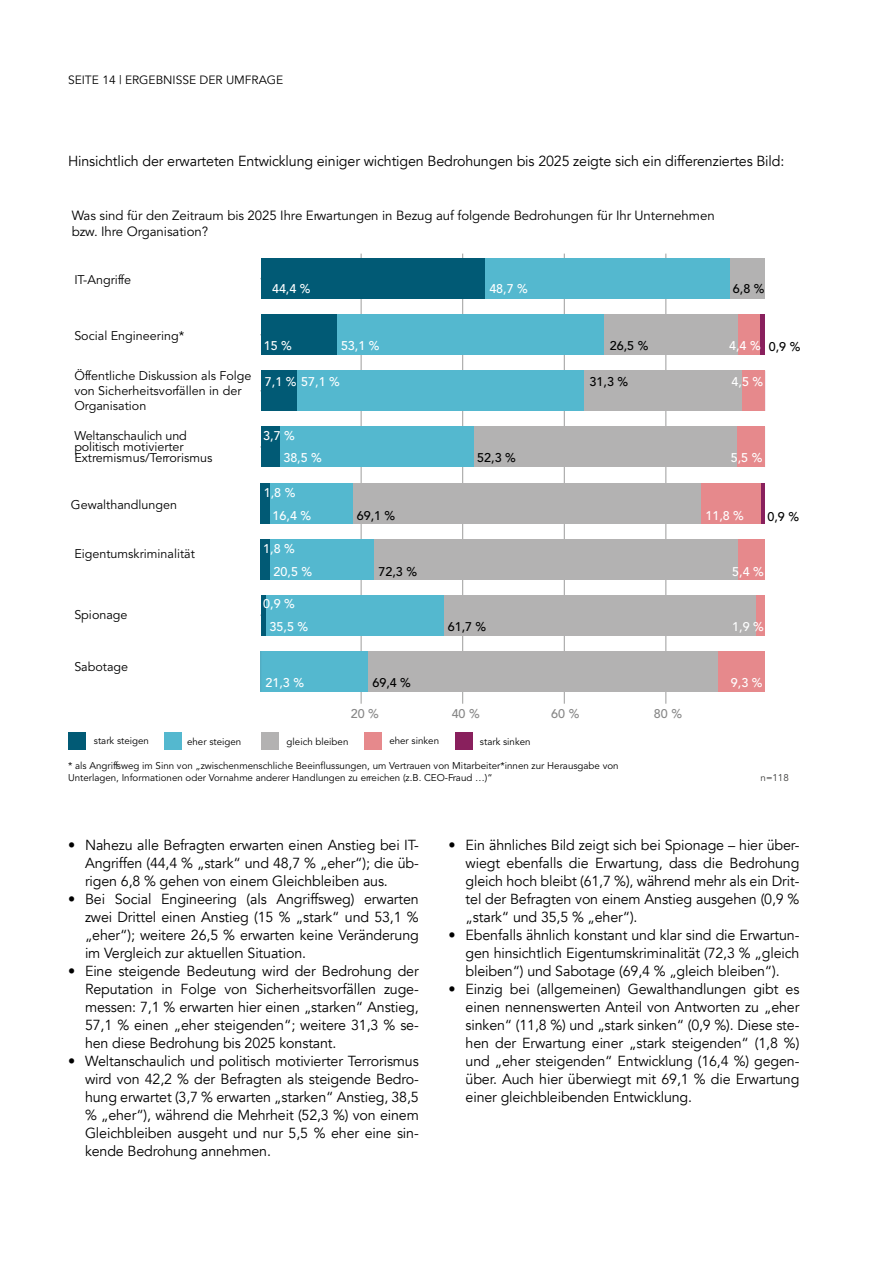
<style>
.page{position:relative;width:893px;height:1263px;background:#fff}
.page>*{position:absolute;margin:0;border:0;box-sizing:border-box;transform-origin:0 0}
.t1{font:14.55px/18px "Avenir LT Com";letter-spacing:-.01em;color:#000;text-align:justify}
.t2{font:13.2px/15.9px "Avenir LTCE";letter-spacing:-.005em;color:#000}
.t3{font:12.6px/15px "Avenir LTCE";color:#000}
.t4{font:500 12.6px/22.6px "Avenir LTCE";color:#fff}
.t5{font:500 12.6px "Avenir LTCE";color:#000}
.t6{font:500 12.6px "Avenir LTCE";color:#878787}
.t7{font:12px "Avenir LT Com";color:#000}
.t8{font:9.75px/11.7px "Avenir LTCE";color:#000}
.t9{font:9.75px "Avenir LTCE";color:#3c3c3b}
.s1{color:#000}
</style>
<div class="page">
<hr style="left:361px;top:254px;width:1px;height:450px;background:#9d9d9c">
<hr style="left:462px;top:254px;width:1px;height:450px;background:#9d9d9c">
<hr style="left:564px;top:254px;width:1px;height:450px;background:#9d9d9c">
<hr style="left:665px;top:254px;width:1px;height:450px;background:#9d9d9c">
<hr style="left:760px;top:314px;width:4px;height:41px;background:#89205d">
<div style="left:760px;top:483px;width:5px;height:40px;background:#89205d"></div>
<div style="left:738px;top:314px;width:22px;height:41px;background:#e6898c"></div>
<div style="left:742px;top:371px;width:23px;height:40px;background:#e6898c"></div>
<div style="left:737px;top:427px;width:28px;height:40px;background:#e6898c"></div>
<div style="left:701px;top:483px;width:59px;height:40px;background:#e6898c"></div>
<div style="left:738px;top:539px;width:27px;height:40px;background:#e6898c"></div>
<div style="left:755px;top:595px;width:10px;height:40px;background:#e6898c"></div>
<div style="left:718px;top:651px;width:47px;height:40px;background:#e6898c"></div>
<div style="left:730px;top:258px;width:34px;height:41px;background:#b3b2b2"></div>
<div style="left:604px;top:314px;width:134px;height:41px;background:#b3b2b2"></div>
<div style="left:584px;top:371px;width:158px;height:40px;background:#b3b2b2"></div>
<div style="left:473px;top:427px;width:264px;height:40px;background:#b3b2b2"></div>
<div style="left:352px;top:483px;width:349px;height:40px;background:#b3b2b2"></div>
<div style="left:373px;top:539px;width:365px;height:40px;background:#b3b2b2"></div>
<div style="left:444px;top:595px;width:311px;height:40px;background:#b3b2b2"></div>
<div style="left:368px;top:651px;width:350px;height:40px;background:#b3b2b2"></div>
<div style="left:485px;top:258px;width:245px;height:41px;background:#54b8cf"></div>
<div style="left:336px;top:314px;width:268px;height:41px;background:#54b8cf"></div>
<div style="left:297px;top:371px;width:287px;height:40px;background:#54b8cf"></div>
<div style="left:279px;top:427px;width:194px;height:40px;background:#54b8cf"></div>
<div style="left:270px;top:483px;width:82px;height:40px;background:#54b8cf"></div>
<div style="left:270px;top:539px;width:103px;height:40px;background:#54b8cf"></div>
<div style="left:265px;top:595px;width:179px;height:40px;background:#54b8cf"></div>
<div style="left:261px;top:651px;width:107px;height:40px;background:#54b8cf"></div>
<div style="left:261px;top:258px;width:224px;height:41px;background:#015a75"></div>
<div style="left:261px;top:314px;width:75px;height:41px;background:#015a75"></div>
<div style="left:261px;top:371px;width:36px;height:40px;background:#015a75"></div>
<div style="left:261px;top:427px;width:18px;height:40px;background:#015a75"></div>
<div style="left:261px;top:483px;width:9px;height:40px;background:#015a75"></div>
<div style="left:261px;top:539px;width:9px;height:40px;background:#015a75"></div>
<hr style="left:261px;top:595px;width:4px;height:40px;background:#015a75">
<div style="left:68px;top:732px;width:18px;height:17px;background:#015a75"></div>
<div style="left:164px;top:732px;width:18px;height:17px;background:#54b8cf"></div>
<div style="left:261px;top:732px;width:18px;height:17px;background:#b3b2b2"></div>
<div style="left:364px;top:732px;width:18px;height:17px;background:#e6898c"></div>
<div style="left:455px;top:732px;width:18px;height:17px;background:#89205d"></div>
<p class="t7" style="left:68px;top:73px;width:217px">SEITE 14 | ERGEBNISSE DER UMFRAGE</p>
<p class="t1" style="left:68px;top:152px;width:718px">Hinsichtlich der erwarteten Entwicklung einiger wichtigen Bedrohungen bis 2025 zeigte sich ein differenziertes Bild:</p>
<p class="t2" style="left:72px;top:208px;width:644px">Was sind für den Zeitraum bis 2025 Ihre Erwartungen in Bezug auf folgende Bedrohungen für Ihr Unternehmen bzw. Ihre Organisation?</p>
<p class="t3" style="left:74px;top:272px;width:58px">IT-Angriffe</p>
<p class="t4" style="left:272px;top:278px;width:40px">44,4 %</p>
<p class="t4" style="left:489px;top:278px;width:40px">48,7 %</p>
<p class="t5" style="left:733px;top:281px;width:33px">6,8 %</p>
<p class="t3" style="left:74px;top:329px;width:111px">Social Engineering*</p>
<p class="t3" style="left:74px;top:369px;width:179px">Öffentliche Diskussion als Folge von Sicherheitsvorfällen in der<br>Organisation</p>
<p class="t3" style="left:74px;top:430px;width:140px;line-height:11.1px">Weltanschaulich und politisch motivierter<br>Extremismus/Terrorismus</p>
<p class="t3" style="left:71px;top:497px;width:108px">Gewalthandlungen</p>
<p class="t3" style="left:74px;top:546px;width:122px">Eigentumskriminalität</p>
<p class="t3" style="left:74px;top:608px;width:55px">Spionage</p>
<p class="t3" style="left:74px;top:659px;width:55px">Sabotage</p>
<p class="t4" style="left:264px;top:334px;width:30px">15 %</p>
<p class="t4" style="left:341px;top:334px;width:40px">53,1 %</p>
<p class="t5" style="left:610px;top:338px;width:40px">26,5 %</p>
<p class="t4" style="left:729px;top:334px;width:73px">4,4 % <span class="s1">0,9 %</span></p>
<p class="t4" style="left:265px;top:371px;width:76px">7,1 % 57,1 %</p>
<p class="t5" style="left:590px;top:375px;width:40px">31,3 %</p>
<p class="t4" style="left:732px;top:371px;width:33px">4,5 %</p>
<p class="t4" style="left:283px;top:424px;width:40px;text-indent:-20px">3,7 %<br>38,5 %</p>
<p class="t4" style="left:273px;top:482px;width:40px;text-indent:-9px">1,8 %<br>16,4 %</p>
<p class="t4" style="left:274px;top:538px;width:40px;text-indent:-10px">1,8 %<br>20,5 %</p>
<p class="t4" style="left:270px;top:593px;width:40px;text-indent:-6px">0,9 %<br>35,5 %</p>
<p class="t5" style="left:477px;top:451px;width:40px">52,3 %</p>
<p class="t4" style="left:731px;top:447px;width:33px">5,5 %</p>
<p class="t5" style="left:357px;top:508px;width:40px">69,1 %</p>
<p class="t4" style="left:705px;top:504px;width:40px">11,8 %</p>
<p class="t5" style="left:767px;top:509px;width:33px">0,9 %</p>
<p class="t5" style="left:378px;top:564px;width:40px">72,3 %</p>
<p class="t4" style="left:732px;top:560px;width:33px">5,4 %</p>
<p class="t5" style="left:448px;top:619px;width:40px">61,7 %</p>
<p class="t4" style="left:732px;top:615px;width:33px">1,9 %</p>
<p class="t4" style="left:265px;top:671px;width:40px">21,3 %</p>
<p class="t5" style="left:372px;top:675px;width:40px">69,4 %</p>
<p class="t4" style="left:731px;top:671px;width:33px">9,3 %</p>
<p class="t6" style="left:351px;top:706px;width:30px">20 %</p>
<p class="t6" style="left:452px;top:706px;width:30px">40 %</p>
<p class="t6" style="left:551px;top:706px;width:30px">60 %</p>
<p class="t6" style="left:654px;top:706px;width:30px">80 %</p>
<p class="t8" style="left:94px;top:735px;width:57px">stark steigen</p>
<p class="t8" style="left:187px;top:736px;width:56px">eher steigen</p>
<p class="t8" style="left:287px;top:736px;width:63px">gleich bleiben</p>
<p class="t8" style="left:389px;top:735px;width:51px">eher sinken</p>
<p class="t8" style="left:480px;top:736px;width:52px">stark sinken</p>
<p class="t8" style="left:68px;top:760px;width:552px">* als Angriffsweg im Sinn von „zwischenmenschliche Beeinflussungen, um Vertrauen von Mitarbeiter*innen zur Herausgabe von<br>Unterlagen, Informationen oder Vornahme anderer Handlungen zu erreichen (z.B. CEO-Fraud …)“</p>
<p class="t9" style="left:761px;top:772px;width:30px">n=118</p>
<p class="t1" style="left:85px;top:836px;width:335px;text-indent:-17px">• Nahezu alle Befragten erwarten einen Anstieg bei IT-Angriffen (44,4 % „stark“ und 48,7 % „eher“); die üb&shy;rigen 6,8 % gehen von einem Gleichbleiben aus.</p>
<p class="t1" style="left:85px;top:890px;width:335px;text-indent:-17px">• Bei Social Engineering (als Angriffsweg) erwarten zwei Drittel einen Anstieg (15 % „stark“ und 53,1 % „eher“); weitere 26,5 % erwarten keine Veränderung im Vergleich zur aktuellen Situation.</p>
<p class="t1" style="left:85px;top:962px;width:335px;text-indent:-17px">• Eine steigende Bedeutung wird der Bedrohung der Reputation in Folge von Sicherheitsvorfällen zuge&shy;messen: 7,1 % erwarten hier einen „starken“ Anstieg, 57,1 % einen „eher steigenden“; weitere 31,3 % se&shy;hen diese Bedrohung bis 2025 konstant.</p>
<p class="t1" style="left:85px;top:1052px;width:335px;text-indent:-17px">• Weltanschaulich und politisch motivierter Terrorismus wird von 42,2 % der Befragten als steigende Bedro&shy;hung erwartet (3,7 % erwarten „starken“ Anstieg, 38,5 % „eher“), während die Mehrheit (52,3 %) von einem Gleichbleiben ausgeht und nur 5,5 % eher eine sin&shy;kende Bedrohung annehmen.</p>
<p class="t1" style="left:466px;top:836px;width:335px;text-indent:-17px">• Ein ähnliches Bild zeigt sich bei Spionage – hier über&shy;wiegt ebenfalls die Erwartung, dass die Bedrohung gleich hoch bleibt (61,7 %), während mehr als ein Drit&shy;tel der Befragten von einem Anstieg ausgehen (0,9 % „stark“ und 35,5 % „eher“).</p>
<p class="t1" style="left:466px;top:926px;width:335px;text-indent:-17px">• Ebenfalls ähnlich konstant und klar sind die Erwartun&shy;gen hinsichtlich Eigentumskriminalität (72,3 % „gleich bleiben“) und Sabotage (69,4 % „gleich bleiben“).</p>
<p class="t1" style="left:466px;top:980px;width:335px;text-indent:-17px">• Einzig bei (allgemeinen) Gewalthandlungen gibt es einen nennenswerten Anteil von Antworten zu „eher sinken“ (11,8 %) und „stark sinken“ (0,9 %). Diese ste&shy;hen der Erwartung einer „stark steigenden“ (1,8 %) und „eher steigenden“ Entwicklung (16,4 %) gegen&shy;über. Auch hier überwiegt mit 69,1 % die Erwartung einer gleichbleibenden Entwicklung.</p>
</div>
